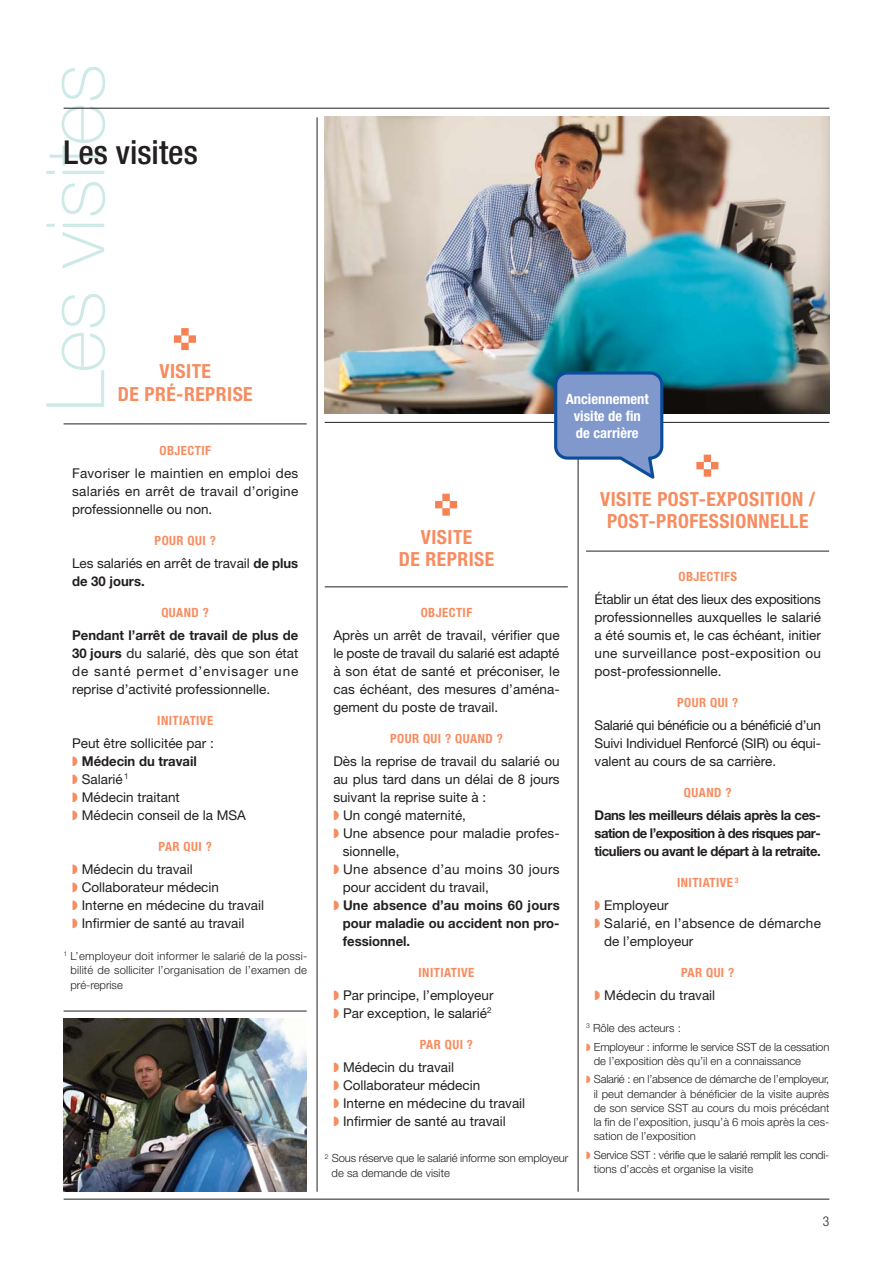
<style>
.page{position:relative;width:893px;height:1263px;background:#fff}
.page>*{position:absolute;margin:0;border:0;box-sizing:border-box;transform-origin:0 0}
.t1{font:100 81px "Helvetica Neue";color:#cdeae9}
.t2{font:500 condensed 33px "Helvetica Neue LT Std";color:#231f20}
.t3{font:700 condensed 19.5px/22.5px "Helvetica Neue LT Std";letter-spacing:.025em;color:#f68d61;text-align:center}
.t4{font:700 condensed 14.25px/16.8px "Helvetica Neue LT Std";color:#fff;text-align:center}
.t5{font:13.5px/18px "Helvetica Neue";color:#231f20;text-align:justify}
.t6{font:700 13.5px/18px "Helvetica Neue LT Std";color:#231f20;text-align:justify}
.t7{font:13.5px "Helvetica Neue";letter-spacing:.02em;color:#231f20}
.t8{font:13.5px "Helvetica Neue";letter-spacing:.025em;color:#231f20}
.t9{font:300 condensed 13.5px "Helvetica Neue LT Std";color:#231f20}
.t10{font:700 condensed 12.75px "Helvetica Neue LT Std";letter-spacing:.035em;color:#f68d61}
.t11{font:300 11.25px/14.2px "Helvetica Neue";color:#231f20;text-align:justify}
.t12{font:300 11.25px/18.5px "Helvetica Neue";letter-spacing:-.02em;color:#231f20}
.s1{font-family:"Helvetica Neue LT Std";font-weight:700}
.s2{color:#f68d61}
</style>
<div class="page">
<hr style="left:64px;top:424px;width:243px;height:1px;background:#231f20">
<hr style="left:64px;top:1011px;width:243px;height:1px;background:#231f20">
<hr style="left:325px;top:422px;width:504px;height:1px;background:#231f20">
<hr style="left:325px;top:586px;width:243px;height:1px;background:#231f20">
<hr style="left:586px;top:551px;width:243px;height:1px;background:#231f20">
<hr style="left:317px;top:117px;width:1px;height:1075px;background:#231f20">
<hr style="left:577px;top:448px;width:1px;height:744px;background:#231f20">
<img style="left:325px;top:117px;width:504px;height:297px">
<svg style="left:174px;top:328px;width:22px;height:22px"></svg>
<svg style="left:435px;top:494px;width:22px;height:22px"></svg>
<svg style="left:696px;top:455px;width:22px;height:22px"></svg>
<hr style="left:64px;top:108px;width:765px;height:1px;background:#231f20">
<hr style="left:64px;top:1199px;width:765px;height:1px;background:#231f20">
<img style="left:64px;top:1018px;width:243px;height:174px">
<svg style="left:552px;top:370px;width:113px;height:113px"></svg>
<h1 class="t1" style="left:46px;top:412px;width:350px;rotate:-90deg">Les visites</h1>
<h2 class="t2" style="left:64px;top:133px;width:136px">Les visites</h2>
<h3 class="t3" style="left:118px;top:362px;width:136px">VISITE<br>DE PRÉ-REPRISE</h3>
<p class="t10" style="left:159px;top:446px;width:53px">OBJECTIF</p>
<p class="t5" style="left:72px;top:465px;width:228px">Favoriser le maintien en emploi des salariés en arrêt de travail d’origine professionnelle ou non.</p>
<p class="t10" style="left:155px;top:536px;width:63px">POUR QUI ?</p>
<p class="t5" style="left:72px;top:555px;width:228px">Les salariés en arrêt de travail <span class="s1">de plus</span></p>
<p class="t6" style="left:72px;top:573px;width:74px">de 30 jours.</p>
<p class="t10" style="left:161px;top:608px;width:49px">QUAND ?</p>
<p class="t6" style="left:72px;top:627px;width:228px">Pendant l’arrêt de travail de plus de</p>
<p class="t5" style="left:72px;top:645px;width:228px"><span class="s1">30 jours</span> du salarié, dès que son état de santé permet d’envisager une reprise d’activité professionnelle.</p>
<p class="t10" style="left:157px;top:716px;width:57px">INITIATIVE</p>
<p class="t5" style="left:72px;top:735px;width:143px">Peut être sollicitée par :</p>
<p class="t6" style="left:72px;top:753px;width:126px"><span class="s2">◗</span> Médecin du travail</p>
<p class="t5" style="left:72px;top:771px;width:175px;text-align:left"><span class="s2">◗</span> Salarié <sup>1<br></sup><span class="s2">◗</span> Médecin traitant<br><span class="s2">◗</span> Médecin conseil de la MSA</p>
<p class="t10" style="left:159px;top:842px;width:55px">PAR QUI ?</p>
<p class="t5" style="left:72px;top:861px;width:193px;text-align:left"><span class="s2">◗</span> Médecin du travail<br><span class="s2">◗</span> Collaborateur médecin<br><span class="s2">◗</span> Interne en médecine du travail <span class="s2">◗</span> Infirmier de santé au travail</p>
<p class="t11" style="left:70px;top:950px;width:238px;text-indent:-7px"><sup>1</sup> L’employeur doit informer le salarié de la possi&shy;bilité de solliciter l’organisation de l’examen de pré-reprise</p>
<h3 class="t3" style="left:399px;top:527px;width:97px">VISITE<br>DE REPRISE</h3>
<p class="t4" style="left:566px;top:392px;width:84px">Anciennement visite de fin de carrière</p>
<h3 class="t3" style="left:600px;top:489px;width:217px">VISITE POST-EXPOSITION /<br>POST-PROFESSIONNELLE</h3>
<p class="t10" style="left:421px;top:608px;width:53px">OBJECTIF</p>
<p class="t5" style="left:333px;top:627px;width:228px">Après un arrêt de travail, vérifier que le poste de travail du salarié est adapté à son état de santé et préconiser, le cas échéant, des mesures d’aména&shy;gement du poste de travail.</p>
<p class="t10" style="left:390px;top:734px;width:114px">POUR QUI ? QUAND ?</p>
<p class="t5" style="left:333px;top:753px;width:228px">Dès la reprise de travail du salarié ou</p>
<p class="t5" style="left:333px;top:771px;width:228px">au plus tard dans un délai de 8 jours</p>
<p class="t5" style="left:333px;top:789px;width:154px">suivant la reprise suite à :</p>
<p class="t5" style="left:333px;top:807px;width:134px"><span class="s2">◗</span> Un congé maternité,</p>
<p class="t5" style="left:333px;top:825px;width:228px"><span class="s2">◗</span> Une absence pour maladie profes-</p>
<p class="t5" style="left:343px;top:843px;width:58px">sionnelle,</p>
<p class="t8" style="left:333px;top:864px;width:228px"><span class="s2">◗</span> Une absence d’au moins 30 jours</p>
<p class="t5" style="left:343px;top:879px;width:147px">pour accident du travail,</p>
<p class="t6" style="left:343px;top:897px;width:218px;text-indent:-9px"><span class="s2">◗</span> Une absence d’au moins 60 jours pour maladie ou accident non pro&shy;fessionnel.</p>
<p class="t10" style="left:418px;top:968px;width:57px">INITIATIVE</p>
<p class="t5" style="left:333px;top:987px;width:162px"><span class="s2">◗</span> Par principe, l’employeur <span class="s2">◗</span> Par exception, le salarié<sup>2</sup></p>
<p class="t10" style="left:420px;top:1040px;width:55px">PAR QUI ?</p>
<p class="t5" style="left:333px;top:1059px;width:193px;text-align:left"><span class="s2">◗</span> Médecin du travail<br><span class="s2">◗</span> Collaborateur médecin<br><span class="s2">◗</span> Interne en médecine du travail <span class="s2">◗</span> Infirmier de santé au travail</p>
<p class="t11" style="left:331px;top:1152px;width:238px;text-indent:-7px"><sup>2</sup> Sous réserve que le salarié informe son employeur de sa demande de visite</p>
<p class="t10" style="left:678px;top:572px;width:60px">OBJECTIFS</p>
<p class="t5" style="left:594px;top:591px;width:228px">Établir un état des lieux des expositions professionnelles auxquelles le salarié a été soumis et, le cas échéant, initier une surveillance post-exposition ou post-professionnelle.</p>
<p class="t10" style="left:677px;top:698px;width:63px">POUR QUI ?</p>
<p class="t5" style="left:594px;top:717px;width:228px">Salarié qui bénéficie ou a bénéficié d’un Suivi Individuel Renforcé (SIR) ou équi&shy;valent au cours de sa carrière.</p>
<p class="t10" style="left:684px;top:788px;width:49px">QUAND ?</p>
<p class="t6" style="left:594px;top:807px;width:228px">Dans les meilleurs délais après la ces&shy;sation de l’exposition à des risques par&shy;ticuliers ou avant le départ à la retraite.</p>
<p class="t10" style="left:677px;top:878px;width:63px">INITIATIVE <sup>3</sup></p>
<p class="t5" style="left:594px;top:897px;width:76px"><span class="s2">◗</span> Employeur</p>
<p class="t7" style="left:594px;top:918px;width:228px"><span class="s2">◗</span> Salarié, en l’absence de démarche</p>
<p class="t5" style="left:604px;top:933px;width:91px">de l’employeur</p>
<p class="t10" style="left:681px;top:968px;width:55px">PAR QUI ?</p>
<p class="t5" style="left:594px;top:987px;width:122px"><span class="s2">◗</span> Médecin du travail</p>
<p class="t11" style="left:586px;top:1020px;width:245px;line-height:18.5px"><sup>3</sup> Rôle des acteurs :<br><span class="s2">◗</span> Employeur : informe le service SST de la cessation</p>
<p class="t12" style="left:586px;top:1053px;width:245px;text-indent:8px">de l’exposition dès qu’il en a connaissance<br><span class="s2">◗</span> Salarié : en l’absence de démarche de l’employeur,</p>
<p class="t11" style="left:593px;top:1088px;width:237px">il peut demander à bénéficier de la visite auprès de son service SST au cours du mois précédant la fin de l’exposition, jusqu’à 6 mois après la ces&shy;sation de l’exposition</p>
<p class="t12" style="left:593px;top:1149px;width:237px;line-height:14.2px;text-indent:-8px"><span class="s2">◗</span> Service SST : vérifie que le salarié remplit les condi&shy;tions d’accès et organise la visite</p>
<p class="t9" style="left:822px;top:1213px;width:8px">3</p>
</div>
